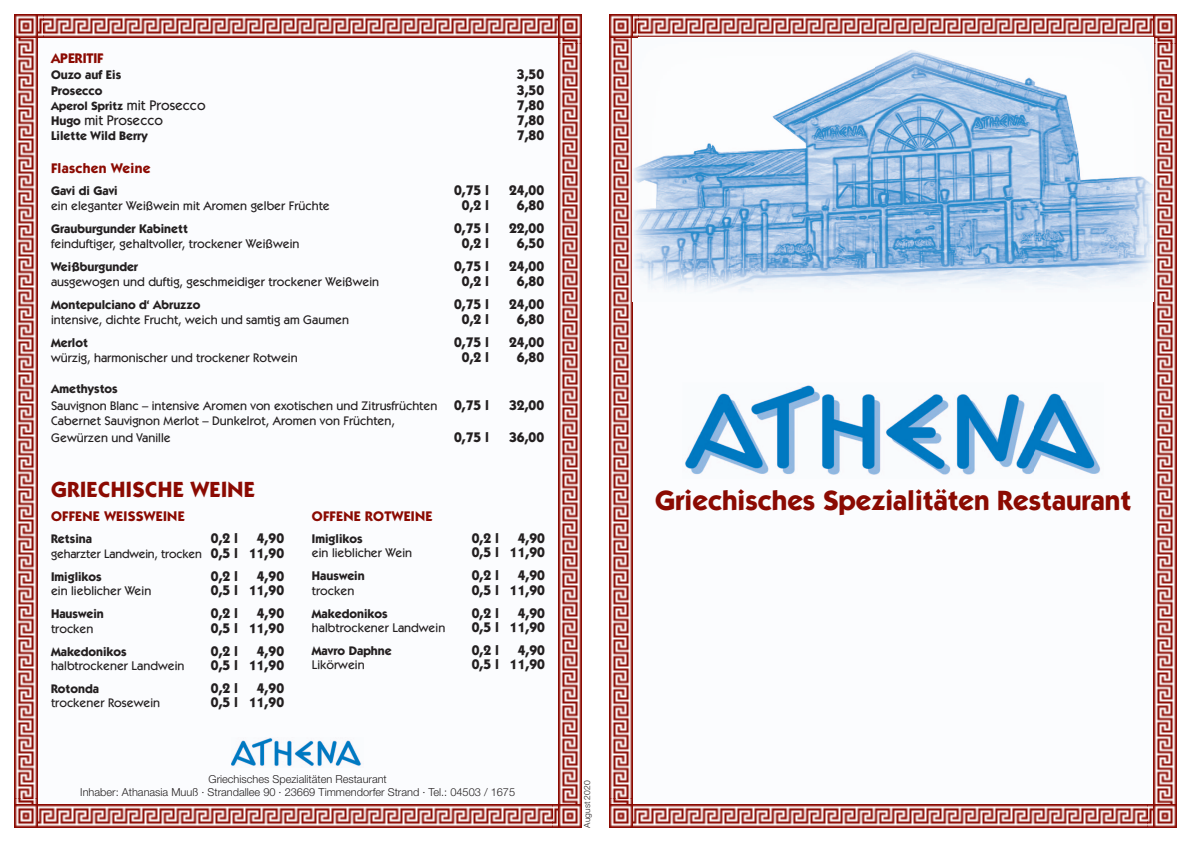
<style>
.page{position:relative;width:1191px;height:842px;background:#fff}
.page>*{position:absolute;margin:0;border:0;box-sizing:border-box;transform-origin:0 0}
.t1{font:700 28px "Itc Kabel";color:#8b0a02}
.t2{font:700 22px "Itc Kabel";letter-spacing:.02em;color:#8b0a02}
.t3{font:700 14px "Itc Kabel";color:#231f20}
.t4{font:700 14px "Itc Kabel";letter-spacing:.02em;color:#8b0a02}
.t5{font:500 14px "Itc Kabel";color:#231f20}
.t6{font:700 14px "Itc Kabel";letter-spacing:-.005em;color:#8b0a02}
.t7{font:500 12.5px/16.8px "Itc Kabel";color:#231f20}
.t8{font:700 12.5px "Itc Kabel";color:#231f20}
.t9{font:500 12.2px "Itc Kabel";letter-spacing:-.01em;color:#231f20}
.t10{font:700 12px "Itc Kabel";color:#231f20}
.t11{font:300 11px/13.2px "Helvetica Neue";color:#231f20;text-align:center}
.t12{font:300 8.5px "Helvetica Neue";color:#231f20}
.s1{font-weight:500;font-size:14px}
.s2{font-weight:700;font-size:12.5px}
.s3{font-weight:700}
.s4{font-weight:700;font-size:14px}
</style>
<div class="page">
<div style="left:37px;top:37px;width:521px;height:768px;background:#fbfcfe"></div>
<img style="left:14px;top:14px;width:544px;height:23px">
<img style="left:558px;top:14px;width:23px;height:791px">
<img style="left:37px;top:805px;width:544px;height:23px">
<img style="left:14px;top:37px;width:23px;height:791px">
<img style="left:231px;top:738px;width:131px;height:29px">
<div style="left:632px;top:37px;width:522px;height:768px;background:#fbfcfe"></div>
<img style="left:609px;top:14px;width:544px;height:23px">
<img style="left:1153px;top:14px;width:23px;height:791px">
<img style="left:632px;top:805px;width:544px;height:23px">
<img style="left:609px;top:37px;width:23px;height:791px">
<img style="left:633px;top:50px;width:520px;height:240px">
<img style="left:1153px;top:43px;width:1px;height:259px">
<img style="left:685px;top:457px;width:3px;height:11px">
<img style="left:688px;top:388px;width:412px;height:87px">
<p class="t6" style="left:51px;top:50px;width:54px">APERITIF</p>
<p class="t8" style="left:51px;top:67px;width:72px">Ouzo auf Eis</p>
<p class="t3" style="left:517px;top:66px;width:29px">3,50</p>
<p class="t8" style="left:51px;top:83px;width:53px">Prosecco</p>
<p class="t3" style="left:517px;top:82px;width:29px">3,50</p>
<p class="t10" style="left:51px;top:99px;width:156px">Aperol Spritz <span class="s1">mit Prosecco</span></p>
<p class="t3" style="left:517px;top:97px;width:29px">7,80</p>
<p class="t5" style="left:51px;top:112px;width:113px"><span class="s2">Hugo</span> mit Prosecco</p>
<p class="t3" style="left:517px;top:112px;width:29px">7,80</p>
<p class="t8" style="left:51px;top:128px;width:98px">Lilette Wild Berry</p>
<p class="t3" style="left:517px;top:127px;width:29px">7,80</p>
<p class="t4" style="left:51px;top:160px;width:101px">Flaschen Weine</p>
<p class="t8" style="left:51px;top:183px;width:68px">Gavi di Gavi</p>
<p class="t3" style="left:454px;top:182px;width:37px">0,75 l</p>
<p class="t3" style="left:509px;top:182px;width:37px">24,00</p>
<p class="t7" style="left:51px;top:197px;width:280px">ein eleganter Weißwein mit Aromen gelber Früchte</p>
<p class="t3" style="left:462px;top:197px;width:29px">0,2 l</p>
<p class="t3" style="left:517px;top:197px;width:29px">6,80</p>
<p class="t8" style="left:51px;top:221px;width:138px">Grauburgunder Kabinett</p>
<p class="t3" style="left:454px;top:220px;width:37px">0,75 l</p>
<p class="t3" style="left:509px;top:220px;width:37px">22,00</p>
<p class="t7" style="left:51px;top:235px;width:250px">feinduftiger, gehaltvoller, trockener Weißwein</p>
<p class="t3" style="left:462px;top:235px;width:29px">0,2 l</p>
<p class="t3" style="left:517px;top:235px;width:29px">6,50</p>
<p class="t8" style="left:51px;top:259px;width:89px">Weißburgunder</p>
<p class="t3" style="left:454px;top:258px;width:37px">0,75 l</p>
<p class="t3" style="left:509px;top:258px;width:37px">24,00</p>
<p class="t7" style="left:51px;top:273px;width:330px">ausgewogen und duftig, geschmeidiger trockener Weißwein</p>
<p class="t3" style="left:462px;top:273px;width:29px">0,2 l</p>
<p class="t3" style="left:517px;top:273px;width:29px">6,80</p>
<p class="t8" style="left:51px;top:297px;width:151px">Montepulciano d‘ Abruzzo</p>
<p class="t3" style="left:454px;top:296px;width:37px">0,75 l</p>
<p class="t3" style="left:509px;top:296px;width:37px">24,00</p>
<p class="t7" style="left:51px;top:311px;width:299px">intensive, dichte Frucht, weich und samtig am Gaumen</p>
<p class="t3" style="left:462px;top:311px;width:29px">0,2 l</p>
<p class="t3" style="left:517px;top:311px;width:29px">6,80</p>
<p class="t8" style="left:51px;top:335px;width:38px">Merlot</p>
<p class="t3" style="left:454px;top:334px;width:37px">0,75 l</p>
<p class="t3" style="left:509px;top:334px;width:37px">24,00</p>
<p class="t7" style="left:51px;top:349px;width:248px">würzig, harmonischer und trockener Rotwein</p>
<p class="t3" style="left:462px;top:349px;width:29px">0,2 l</p>
<p class="t3" style="left:517px;top:349px;width:29px">6,80</p>
<p class="t7" style="left:51px;top:380px;width:439px"><span class="s3">Amethystos<br></span>Sauvignon Blanc – intensive Aromen von exotischen und Zitrusfrüchten <span class="s4">0,75 l</span></p>
<p class="t3" style="left:509px;top:397px;width:37px">32,00</p>
<p class="t7" style="left:51px;top:412px;width:345px">Cabernet Sauvignon Merlot – Dunkelrot, Aromen von Früchten,<br>Gewürzen und Vanille</p>
<p class="t3" style="left:454px;top:428px;width:37px">0,75 l</p>
<p class="t3" style="left:509px;top:428px;width:37px">36,00</p>
<h2 class="t2" style="left:51px;top:476px;width:205px">GRIECHISCHE WEINE</h2>
<p class="t4" style="left:51px;top:508px;width:135px">OFFENE WEISSWEINE</p>
<p class="t8" style="left:51px;top:531px;width:42px">Retsina</p>
<p class="t3" style="left:211px;top:530px;width:29px">0,2 l</p>
<p class="t3" style="left:257px;top:530px;width:29px">4,90</p>
<p class="t9" style="left:51px;top:546px;width:234px">geharzter Landwein, trocken <span class="s4">0,5 l 11,90</span></p>
<p class="t8" style="left:51px;top:569px;width:52px">Imiglikos</p>
<p class="t3" style="left:211px;top:567px;width:29px">0,2 l</p>
<p class="t3" style="left:257px;top:567px;width:29px">4,90</p>
<p class="t7" style="left:51px;top:582px;width:102px">ein lieblicher Wein</p>
<p class="t3" style="left:211px;top:582px;width:75px">0,5 l 11,90</p>
<p class="t8" style="left:51px;top:606px;width:54px">Hauswein</p>
<p class="t3" style="left:211px;top:605px;width:29px">0,2 l</p>
<p class="t3" style="left:257px;top:605px;width:29px">4,90</p>
<p class="t7" style="left:51px;top:620px;width:44px">trocken</p>
<p class="t3" style="left:211px;top:619px;width:75px">0,5 l 11,90</p>
<p class="t8" style="left:51px;top:644px;width:77px">Makedonikos</p>
<p class="t3" style="left:211px;top:642px;width:29px">0,2 l</p>
<p class="t3" style="left:257px;top:642px;width:29px">4,90</p>
<p class="t7" style="left:51px;top:657px;width:135px">halbtrockener Landwein</p>
<p class="t3" style="left:211px;top:657px;width:75px">0,5 l 11,90</p>
<p class="t8" style="left:51px;top:681px;width:49px">Rotonda</p>
<p class="t3" style="left:211px;top:680px;width:29px">0,2 l</p>
<p class="t3" style="left:257px;top:680px;width:29px">4,90</p>
<p class="t7" style="left:51px;top:694px;width:111px">trockener Rosewein</p>
<p class="t3" style="left:211px;top:694px;width:75px">0,5 l 11,90</p>
<p class="t4" style="left:312px;top:507px;width:122px">OFFENE ROTWEINE</p>
<p class="t8" style="left:312px;top:531px;width:52px">Imiglikos</p>
<p class="t3" style="left:472px;top:529px;width:29px">0,2 l</p>
<p class="t3" style="left:518px;top:529px;width:29px">4,90</p>
<p class="t7" style="left:312px;top:544px;width:102px">ein lieblicher Wein</p>
<p class="t3" style="left:472px;top:544px;width:75px">0,5 l 11,90</p>
<p class="t8" style="left:312px;top:568px;width:54px">Hauswein</p>
<p class="t3" style="left:472px;top:567px;width:29px">0,2 l</p>
<p class="t3" style="left:518px;top:567px;width:29px">4,90</p>
<p class="t7" style="left:312px;top:582px;width:44px">trocken</p>
<p class="t3" style="left:472px;top:581px;width:75px">0,5 l 11,90</p>
<p class="t8" style="left:312px;top:606px;width:77px">Makedonikos</p>
<p class="t3" style="left:472px;top:604px;width:29px">0,2 l</p>
<p class="t3" style="left:518px;top:604px;width:29px">4,90</p>
<p class="t7" style="left:312px;top:619px;width:135px">halbtrockener Landwein</p>
<p class="t3" style="left:472px;top:619px;width:75px">0,5 l 11,90</p>
<p class="t8" style="left:312px;top:643px;width:81px">Mavro Daphne</p>
<p class="t3" style="left:472px;top:642px;width:29px">0,2 l</p>
<p class="t3" style="left:518px;top:642px;width:29px">4,90</p>
<p class="t7" style="left:312px;top:656px;width:54px">Likörwein</p>
<p class="t3" style="left:472px;top:656px;width:75px">0,5 l 11,90</p>
<p class="t11" style="left:80px;top:772px;width:436px">Griechisches Spezialitäten Restaurant<br>Inhaber: Athanasia Muuß · Strandallee 90 · 23669 Timmendorfer Strand · Tel.: 04503 / 1675</p>
<p class="t12" style="left:582px;top:828px;width:49px;rotate:-90deg">August 2020</p>
<h1 class="t1" style="left:655px;top:483px;width:478px">Griechisches Spezialitäten Restaurant</h1>
</div>
